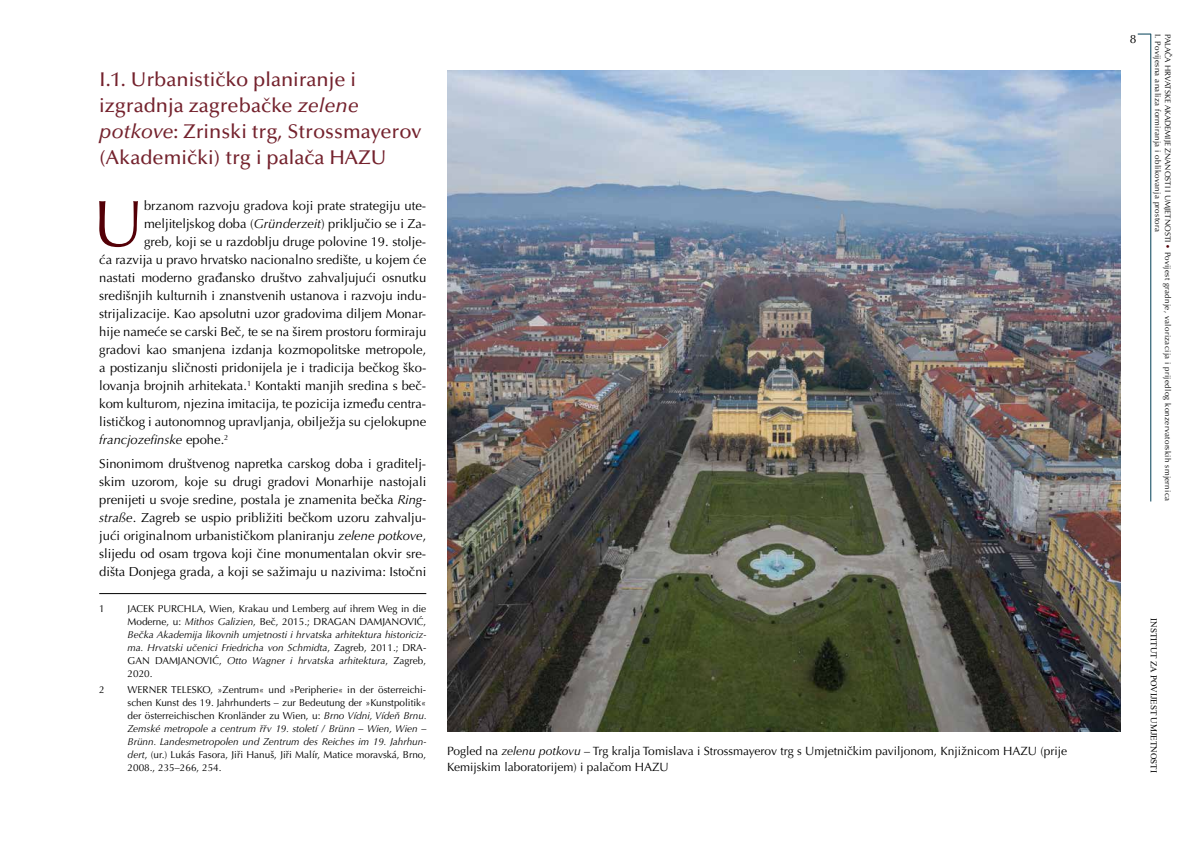
<style>
.page{position:relative;width:1191px;height:842px;background:#fff}
.page>*{position:absolute;margin:0;border:0;box-sizing:border-box;transform-origin:0 0}
.t1{font:65.6px "Optima LT Pro";color:#540007}
.t2{font:500 20px/26px "Optima LT Pro";color:#74222d}
.t3{font:13px/18px "Optima LT Pro";color:#000;text-align:justify}
.t4{font:italic 13px "Optima LT Pro";color:#000}
.t5{font:12px/16px "Optima LT Pro";color:#000}
.t6{font:10px/13px "Optima LT Pro";color:#000}
.t7{font:italic 10px/13px "Optima LT Pro";color:#000;text-align:justify}
.t8{font:9px "Times New Roman";color:#000}
.t9{font:8px/9.8px "Optima LT Pro";letter-spacing:.04em;color:#000}
.s1{font-style:italic}
.s2{font-style:normal}
.s3{color:#540007}
</style>
<div class="page">
<hr style="left:1150px;top:34px;width:1px;height:467px;background:#003f57">
<svg style="left:1137px;top:34px;width:13px;height:1px"></svg>
<hr style="left:99px;top:593px;width:327px;height:1px;background:#000">
<img style="left:447px;top:71px;width:673px;height:660px">
<h2 class="t2" style="left:99px;top:66px;width:324px">I.1. Urbanističko planiranje i izgradnja zagrebačke <span class="s1">zelene potkove</span>: Zrinski trg, Strossmayerov (Akademički) trg i palača HAZU</h2>
<h1 class="t1" style="left:93px;top:183px;width:53px">U</h1>
<p class="t3" style="left:144px;top:197px;width:284px">brzanom razvoju gradova koji prate strategiju ute-</p>
<p class="t3" style="left:144px;top:215px;width:284px">meljiteljskog doba (<span class="s1">Gründerzeit</span>) priključio se i Za-</p>
<p class="t3" style="left:144px;top:233px;width:284px">greb, koji se u razdoblju druge polovine 19. stolje-</p>
<p class="t3" style="left:99px;top:251px;width:328px">ća razvija u pravo hrvatsko nacionalno središte, u kojem će</p>
<p class="t3" style="left:99px;top:269px;width:328px">nastati moderno građansko društvo zahvaljujući osnutku</p>
<p class="t3" style="left:99px;top:287px;width:328px">središnjih kulturnih i znanstvenih ustanova i razvoju indu-</p>
<p class="t3" style="left:99px;top:305px;width:328px">strijalizacije. Kao apsolutni uzor gradovima diljem Monar-</p>
<p class="t3" style="left:99px;top:323px;width:328px">hije nameće se carski Beč, te se na širem prostoru formiraju</p>
<p class="t3" style="left:99px;top:341px;width:328px">gradovi kao smanjena izdanja kozmopolitske metropole,</p>
<p class="t3" style="left:99px;top:359px;width:328px">a postizanju sličnosti pridonijela je i tradicija bečkog ško-</p>
<p class="t3" style="left:99px;top:377px;width:328px">lovanja brojnih arhitekata.<sup>1</sup> Kontakti manjih sredina s beč-</p>
<p class="t3" style="left:99px;top:395px;width:328px">kom kulturom, njezina imitacija, te pozicija između centra-</p>
<p class="t3" style="left:99px;top:413px;width:328px">lističkog i autonomnog upravljanja, obilježja su cjelokupne</p>
<p class="t4" style="left:99px;top:431px;width:131px">francjozefinske <span class="s2">epohe.</span><sup>2</sup></p>
<p class="t3" style="left:99px;top:454px;width:328px">Sinonimom društvenog napretka carskog doba i graditelj&shy;skim uzorom, koje su drugi gradovi Monarhije nastojali prenijeti u svoje sredine, postala je znamenita bečka <span class="s1">Ring&shy;straße</span>. Zagreb se uspio približiti bečkom uzoru zahvalju&shy;jući originalnom urbanističkom planiranju <span class="s1">zelene potkove</span>, slijedu od osam trgova koji čine monumentalan okvir sre&shy;dišta Donjega grada, a koji se sažimaju u nazivima: Istočni</p>
<p class="t6" style="left:99px;top:602px;width:7px">1</p>
<p class="t7" style="left:128px;top:602px;width:300px"><span class="s2">JACEK PURCHLA, Wien, Krakau und Lemberg auf ihrem Weg in die Moderne, u:</span> Mithos Galizien<span class="s2">, Beč, 2015.; DRAGAN DAMJANOVIĆ, </span>Bečka Akademija likovnih umjetnosti i hrvatska arhitektura historiciz&shy;ma. Hrvatski učenici Friedricha von Schmidta<span class="s2">, Zagreb, 2011.; DRA-GAN DAMJANOVIĆ,</span> Otto Wagner i hrvatska arhitektura<span class="s2">, Zagreb, 2020.</span></p>
<p class="t6" style="left:99px;top:683px;width:7px">2</p>
<p class="t6" style="left:128px;top:683px;width:301px">WERNER TELESKO, »Zentrum« und »Peripherie« in der österreichi&shy;schen Kunst des 19. Jahrhunderts – zur Bedeutung der »Kunstpolitik« der österreichischen Kronländer zu Wien, u: <span class="s1">Brno Vídni, Vídeň Brnu.<br>Zemské metropole a centrum řřv 19. století / Brünn – Wien, Wien – Brünn. Landesmetropolen und Zentrum des Reiches im 19. Jahrhun&shy;dert</span>, (ur.) Lukás Fasora, Jiři Hanuš, Jiři Malír, Matice moravská, Brno, 2008., 235–266, 254.</p>
<p class="t5" style="left:447px;top:742px;width:621px">Pogled na <span class="s1">zelenu potkovu</span> – Trg kralja Tomislava i Strossmayerov trg s Umjetničkim paviljonom, Knjižnicom HAZU (prije<br>Kemijskim laboratorijem) i palačom HAZU</p>
<p class="t5" style="left:1129px;top:31px;width:8px">8</p>
<p class="t9" style="left:1172px;top:34px;width:469px;rotate:90deg">PALAČA HRVATSKE AKADEMIJE ZNANOSTI I UMJETNOSTI <span class="s3">•</span> Povijest gradnje, valorizacija i prijedlog konzervatorskih smjernica<br>I. Povijesna analiza formiranja i oblikovanja prostora</p>
<p class="t8" style="left:1160px;top:618px;width:156px;rotate:90deg">INSTITUT ZA POVIJEST UMJETNOSTI</p>
</div>
